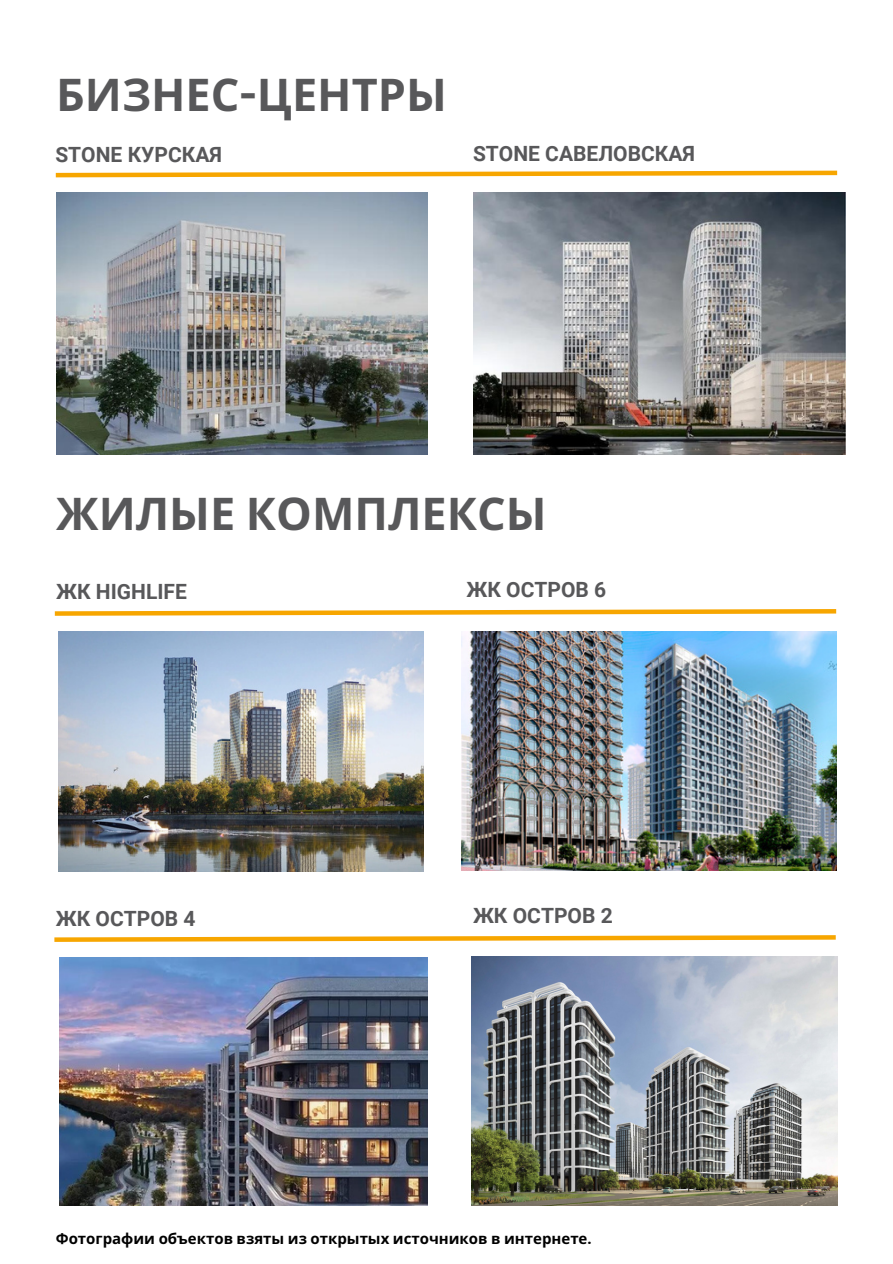
<style>
.page{position:relative;width:893px;height:1264px;background:#fff}
.page>*{position:absolute;margin:0;border:0;box-sizing:border-box;transform-origin:0 0}
.t1{font:700 45px "Noto Sans";color:#58585a}
.t2{font:700 21px "Roboto";color:#58585a}
.t3{font:700 15px "Noto Sans";color:#000}
.s1{font-family:"Canva Sans"}
</style>
<div class="page">
<img style="left:473px;top:192px;width:371px;height:263px">
<img style="left:56px;top:192px;width:371px;height:263px">
<img style="left:461px;top:631px;width:375px;height:239px">
<img style="left:59px;top:957px;width:368px;height:248px">
<img style="left:471px;top:956px;width:366px;height:249px">
<svg style="left:55px;top:170px;width:783px;height:8px"></svg>
<svg style="left:54px;top:609px;width:783px;height:7px"></svg>
<svg style="left:54px;top:935px;width:782px;height:7px"></svg>
<img style="left:59px;top:631px;width:364px;height:240px">
<h2 class="t1" style="left:56px;top:63px;width:392px">БИЗНЕС<span class="s1">-</span>ЦЕНТРЫ</h2>
<h1 class="t2" style="left:55px;top:142px;width:168px">STONE КУРСКАЯ</h1>
<h2 class="t2" style="left:473px;top:141px;width:223px">STONE САВЕЛОВСКАЯ</h2>
<p class="t1" style="left:56px;top:482px;width:491px">ЖИЛЫЕ КОМПЛЕКСЫ</p>
<h2 class="t2" style="left:56px;top:579px;width:132px">ЖК HIGHLIFE</h2>
<p class="t2" style="left:56px;top:906px;width:141px">ЖК ОСТРОВ 4</p>
<h2 class="t2" style="left:466px;top:577px;width:141px">ЖК ОСТРОВ 6</h2>
<p class="t2" style="left:473px;top:903px;width:141px">ЖК ОСТРОВ 2</p>
<p class="t3" style="left:56px;top:1228px;width:537px">Фотографии объектов взяты из открытых источников в интернете<span class="s1">.</span></p>
</div>
